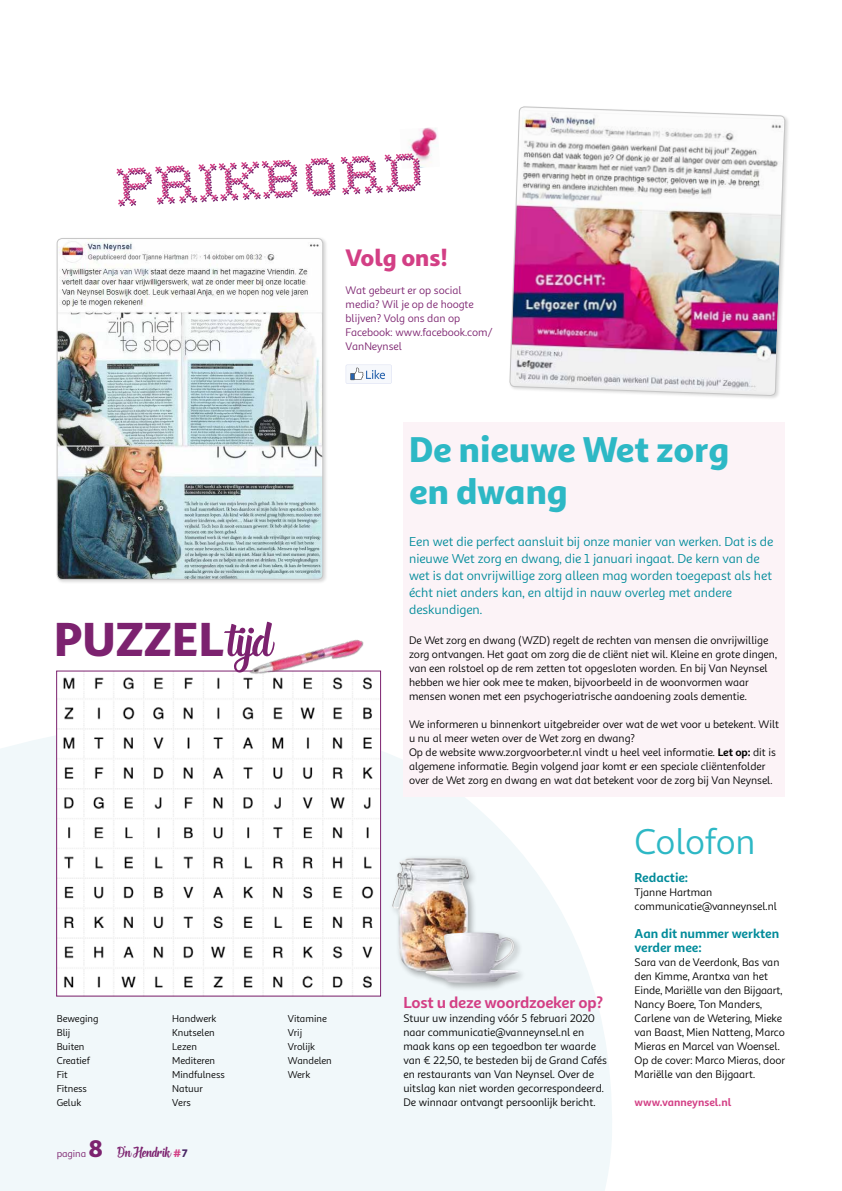
<style>
.page{position:relative;width:842px;height:1191px;background:#fff}
.page>*{position:absolute;margin:0;border:0;box-sizing:border-box;transform-origin:0 0}
.t1{font:54px "Home Sweet Home";color:#7c226f}
.t2{font:900 48px "Sana Sans Alt";color:#7c226f}
.t3{font:900 36px/42px "Sana Sans Alt";letter-spacing:-.005em;color:#2db8c5}
.t4{font:36px "Sana Sans Alt";letter-spacing:-.01em;color:#2db8c5}
.t5{font:900 24px "Sana Sans Alt";letter-spacing:-.01em;color:#d33f85}
.t6{font:18px "Deadhead Script";color:#7c226f}
.t7{font:700 16px "Sana Sans Alt";letter-spacing:-.015em;color:#d33f85}
.t8{font:13px/17px "Sana Sans Alt";color:#008b9a}
.t9{font:700 13px/14px "Sana Sans Alt";color:#008b9a}
.t10{font:11px/14px "Sana Sans Alt";letter-spacing:-.005em;color:#000}
.t11{font:11px/14px "Sana Sans Alt";letter-spacing:-.005em;color:#7c226f}
.t12{font:700 11px "Sana Sans Alt";letter-spacing:-.005em;color:#d33f85}
.t13{font:10px/14px "Sana Sans Alt";color:#000}
.t14{font:10px "Sana Sans Alt";letter-spacing:-.005em;color:#7c226f}
.s1{font-family:"Deadhead Script";font-weight:400;font-size:60px}
.s2{font-family:"Sana Sans Alt";font-weight:900;font-size:24px}
.s3{font-family:"Sana Sans Alt";font-weight:900;font-size:11px;color:#d33f85}
.s4{font-family:"Sana Sans Alt";font-weight:900;font-size:11px;color:#4a2665}
.s5{font-weight:700}
</style>
<div class="page">
<svg style="left:0;top:694px;width:612px;height:497px;fill:#f1f8fa"></svg>
<img style="left:409px;top:127px;width:29px;height:41px">
<img style="left:58px;top:674px;width:321px;height:320px">
<div style="left:56px;top:671px;width:325px;height:325px;border:1px solid #7c226f"></div>
<img style="left:248px;top:639px;width:118px;height:63px">
<div style="left:389px;top:855px;width:89px;height:126px;background:#000;opacity:.3"></div>
<img style="left:392px;top:858px;width:77px;height:114px">
<div style="left:423px;top:929px;width:104px;height:62px;background:#000;opacity:.3"></div>
<img style="left:426px;top:932px;width:93px;height:50px">
<div style="left:403px;top:423px;width:382px;height:374px;background:#fcf3f7"></div>
<div style="left:55px;top:236px;width:272px;height:348px;background:#000;opacity:.15"></div>
<img style="left:57px;top:238px;width:266px;height:341px">
<div style="left:57px;top:238px;width:266px;height:342px;border:1px solid #c6c6c6;border-radius:5px"></div>
<img style="left:509px;top:106px;width:277px;height:317px">
<svg style="left:346px;top:364px;width:46px;height:20px"></svg>
<h1 class="t1" style="left:115px;top:156px;width:310px;rotate:-3deg">prikbord</h1>
<h3 class="t5" style="left:346px;top:242px;width:104px">Volg ons!</h3>
<p class="t11" style="left:346px;top:283px;width:149px">Wat gebeurt er op social media? Wil je op de hoogte blijven? Volg ons dan op<br>Facebook: www.facebook.com/<br>VanNeynsel</p>
<h2 class="t2" style="left:54px;top:609px;width:217px">PUZZEL<span class="s1">tijd</span></h2>
<p class="t13" style="left:57px;top:1012px;width:43px">Beweging<br>Blij<br>Buiten<br>Creatief<br>Fit<br>Fitness<br>Geluk</p>
<p class="t13" style="left:172px;top:1012px;width:54px">Handwerk<br>Knutselen<br>Lezen<br>Mediteren<br>Mindfulness<br>Natuur<br>Vers</p>
<p class="t13" style="left:288px;top:1012px;width:46px">Vitamine<br>Vrij<br>Vrolijk<br>Wandelen<br>Werk</p>
<p class="t14" style="left:57px;top:1147px;width:31px">pagina</p>
<h3 class="t6" style="left:89px;top:1143px;width:101px"><span class="s2">8</span> D’n Hendrik <span class="s3">#</span><span class="s4">7</span></h3>
<h3 class="t3" style="left:409px;top:428px;width:322px">De nieuwe Wet zorg en dwang</h3>
<p class="t8" style="left:409px;top:533px;width:366px">Een wet die perfect aansluit bij onze manier van werken. Dat is de nieuwe Wet zorg en dwang, die 1 januari ingaat. De kern van de wet is dat onvrijwillige zorg alleen mag worden toegepast als het écht niet anders kan, en altijd in nauw overleg met andere deskundigen.</p>
<p class="t10" style="left:409px;top:633px;width:369px">De Wet zorg en dwang (WZD) regelt de rechten van mensen die onvrijwillige zorg ontvangen. Het gaat om zorg die de cliënt niet wil. Kleine en grote dingen, van een rolstoel op de rem zetten tot opgesloten worden. En bij Van Neynsel hebben we hier ook mee te maken, bijvoorbeeld in de woonvormen waar mensen wonen met een psychogeriatrische aandoening zoals dementie.</p>
<p class="t10" style="left:409px;top:717px;width:371px">We informeren u binnenkort uitgebreider over wat de wet voor u betekent. Wilt u nu al meer weten over de Wet zorg en dwang?<br>Op de website www.zorgvoorbeter.nl vindt u heel veel informatie. <span class="s5">Let op:</span> dit is algemene informatie. Begin volgend jaar komt er een speciale cliëntenfolder over de Wet zorg en dwang en wat dat betekent voor de zorg bij Van Neynsel.</p>
<h3 class="t7" style="left:403px;top:992px;width:201px">Lost u deze woordzoeker op?</h3>
<p class="t10" style="left:403px;top:1011px;width:205px">Stuur uw inzending vóór 5 februari 2020 naar communicatie@vanneynsel.nl en maak kans op een tegoedbon ter waarde van € 22,50, te besteden bij de Grand Cafés en restaurants van Van Neynsel. Over de uitslag kan niet worden gecorrespondeerd.<br>De winnaar ontvangt persoonlijk bericht.</p>
<h3 class="t4" style="left:635px;top:820px;width:123px">Colofon</h3>
<p class="t9" style="left:635px;top:870px;width:55px">Redactie:</p>
<p class="t10" style="left:635px;top:885px;width:144px">Tjanne Hartman communicatie@vanneynsel.nl</p>
<p class="t9" style="left:635px;top:926px;width:146px">Aan dit nummer werkten verder mee:</p>
<p class="t10" style="left:635px;top:955px;width:152px">Sara van de Veerdonk, Bas van den Kimme, Arantxa van het<br>Einde, Mariëlle van den Bijgaart,<br>Nancy Boere, Ton Manders,<br>Carlene van de Wetering, Mieke van Baast, Mien Natteng, Marco<br>Mieras en Marcel van Woensel.<br>Op de cover: Marco Mieras, door<br>Mariëlle van den Bijgaart.</p>
<p class="t12" style="left:635px;top:1095px;width:98px">www.vanneynsel.nl</p>
</div>
